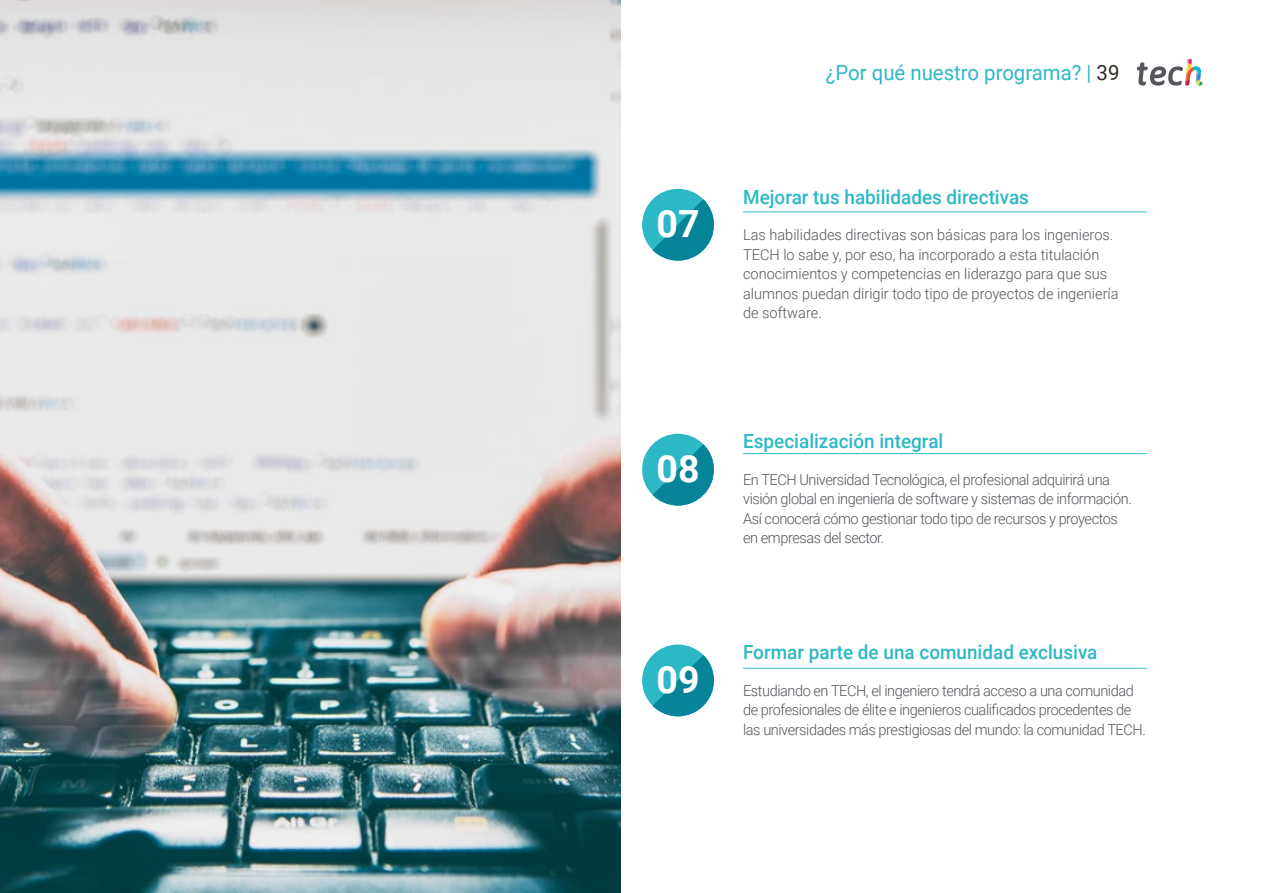
<style>
.page{position:relative;width:1263px;height:893px;background:#fff}
.page>*{position:absolute;margin:0;border:0;box-sizing:border-box;transform-origin:0 0}
.t1{font:700 37.5px "Roboto";color:#fff}
.t2{font:21px "Roboto";color:#2db8c5}
.t3{font:500 19.5px "Roboto";color:#2db8c5}
.t4{font:300 15px/19.5px "Roboto";letter-spacing:-.03em;color:#52555b}
.t5{font:300 15px/19.5px "Roboto";color:#52555b}
.s1{color:#312e20}
</style>
<div class="page">
<svg style="left:1137px;top:59px;width:65px;height:27px"></svg>
<hr style="left:743px;top:212px;width:404px;height:1px;background:#2db8c5">
<div style="left:642px;top:189px;width:72px;height:72px;background:#2db8c5;border-radius:50%"></div>
<svg style="left:653px;top:199px;width:61px;height:62px"></svg>
<div style="left:642px;top:644px;width:72px;height:72px;background:#2db8c5;border-radius:50%"></div>
<svg style="left:653px;top:655px;width:61px;height:61px"></svg>
<div style="left:642px;top:434px;width:72px;height:71px;background:#2db8c5;border-radius:50%"></div>
<svg style="left:653px;top:444px;width:61px;height:61px"></svg>
<hr style="left:743px;top:668px;width:404px;height:1px;background:#2db8c5">
<hr style="left:743px;top:453px;width:404px;height:1px;background:#2db8c5">
<img style="left:0;top:0;width:621px;height:893px">
<h1 class="t1" style="left:656px;top:198px;width:45px">07</h1>
<h2 class="t2" style="left:826px;top:57px;width:295px">¿Por qué nuestro programa? | <span class="s1">39</span></h2>
<h3 class="t3" style="left:743px;top:183px;width:287px">Mejorar tus habilidades directivas</h3>
<p class="t5" style="left:743px;top:224px;width:377px">Las habilidades directivas son básicas para los ingenieros.<br>TECH lo sabe y, por eso, ha incorporado a esta titulación conocimientos y competencias en liderazgo para que sus alumnos puedan dirigir todo tipo de proyectos de ingeniería de software.</p>
<h1 class="t1" style="left:656px;top:443px;width:45px">08</h1>
<h1 class="t1" style="left:656px;top:654px;width:45px">09</h1>
<h3 class="t3" style="left:743px;top:428px;width:202px">Especialización integral</h3>
<p class="t4" style="left:743px;top:469px;width:390px">En TECH Universidad Tecnológica, el profesional adquirirá una visión global en ingeniería de software y sistemas de información.<br>Así conocerá cómo gestionar todo tipo de recursos y proyectos en empresas del sector.</p>
<h3 class="t3" style="left:743px;top:639px;width:356px">Formar parte de una comunidad exclusiva</h3>
<p class="t4" style="left:743px;top:680px;width:404px">Estudiando en TECH, el ingeniero tendrá acceso a una comunidad de profesionales de élite e ingenieros cualificados procedentes de las universidades más prestigiosas del mundo: la comunidad TECH.</p>
</div>
